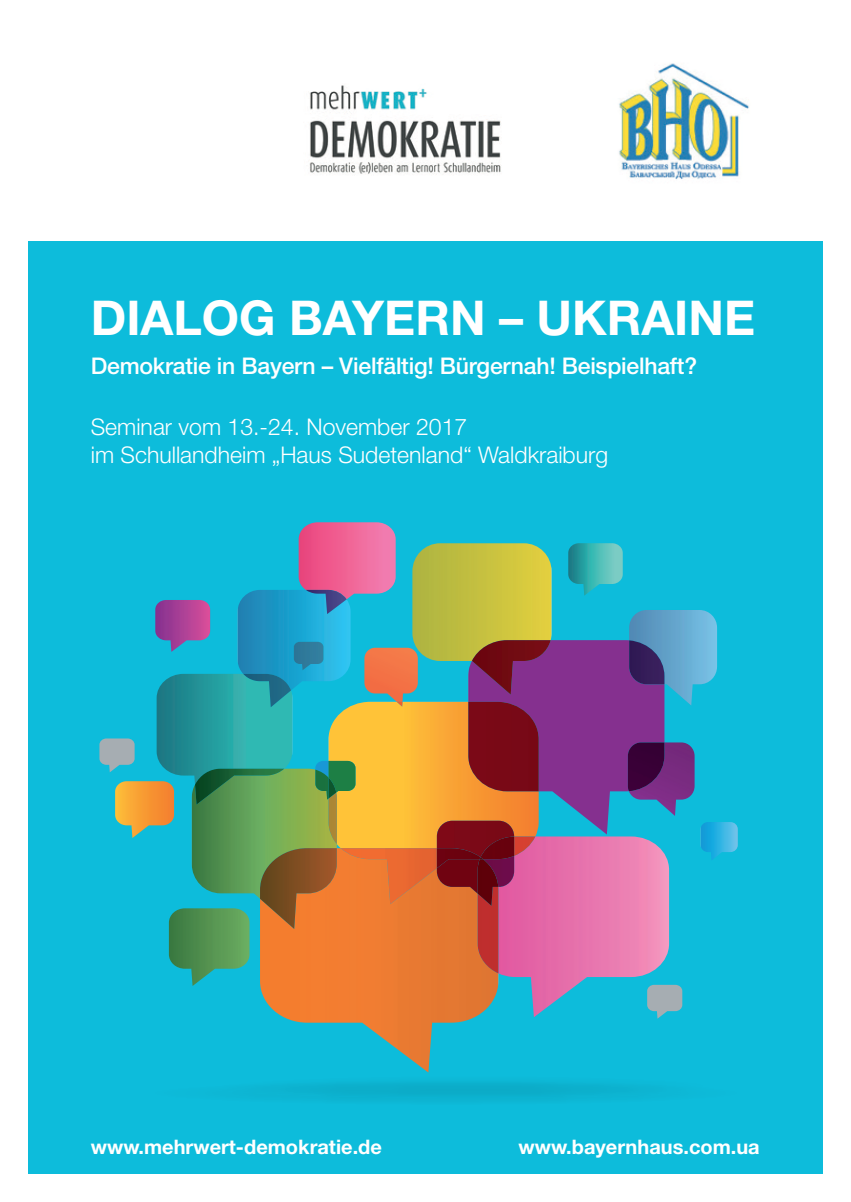
<style>
.page{position:relative;width:851px;height:1202px;background:#fff}
.page>*{position:absolute;margin:0;border:0;box-sizing:border-box;transform-origin:0 0}
.t1{font:700 48px "Helvetica Neue LT Std";color:#fff}
.t2{font:300 23px/27.6px "Helvetica Neue LT Std";color:#fff}
.t3{font:500 23px "Helvetica Neue LT Std";letter-spacing:-.01em;color:#fff}
.t4{font:700 20px "Helvetica Neue LT Std";color:#fff}
</style>
<div class="page">
<div style="left:28px;top:241px;width:794px;height:933px;background:#0dbcdb"></div>
<img style="left:309px;top:85px;width:192px;height:90px">
<img style="left:619px;top:63px;width:130px;height:117px">
<img style="left:192px;top:769px;width:116px;height:36px">
<img style="left:328px;top:702px;width:209px;height:146px">
<img style="left:328px;top:792px;width:9px;height:52px">
<img style="left:260px;top:848px;width:238px;height:224px">
<img style="left:260px;top:848px;width:77px;height:81px">
<img style="left:340px;top:848px;width:97px;height:56px">
<img style="left:498px;top:836px;width:171px;height:181px">
<img style="left:514px;top:836px;width:21px;height:20px">
<img style="left:477px;top:906px;width:21px;height:67px">
<img style="left:468px;top:640px;width:196px;height:194px">
<img style="left:468px;top:702px;width:70px;height:89px">
<img style="left:568px;top:543px;width:54px;height:53px">
<img style="left:169px;top:908px;width:80px;height:78px">
<img style="left:315px;top:761px;width:13px;height:9px">
<img style="left:315px;top:770px;width:13px;height:30px">
<img style="left:328px;top:761px;width:27px;height:31px">
<img style="left:328px;top:777px;width:8px;height:21px">
<img style="left:364px;top:648px;width:54px;height:54px">
<svg style="left:396px;top:702px;width:6px;height:5px"></svg>
<img style="left:628px;top:742px;width:66px;height:74px">
<img style="left:627px;top:742px;width:37px;height:49px">
<img style="left:115px;top:781px;width:59px;height:57px">
<img style="left:700px;top:822px;width:37px;height:38px">
<img style="left:155px;top:600px;width:50px;height:52px">
<svg style="left:647px;top:985px;width:35px;height:34px"></svg>
<img style="left:629px;top:610px;width:88px;height:95px">
<img style="left:629px;top:640px;width:35px;height:44px">
<div style="left:437px;top:821px;width:77px;height:27px;background:#7c0917"></div>
<img style="left:437px;top:868px;width:40px;height:26px">
<img style="left:437px;top:848px;width:43px;height:20px">
<img style="left:498px;top:859px;width:16px;height:28px">
<img style="left:480px;top:836px;width:34px;height:23px">
<img style="left:477px;top:859px;width:21px;height:47px">
<img style="left:412px;top:543px;width:139px;height:118px">
<img style="left:472px;top:640px;width:64px;height:55px">
<img style="left:157px;top:674px;width:135px;height:111px">
<img style="left:195px;top:769px;width:89px;height:36px">
<img style="left:237px;top:590px;width:113px;height:100px">
<img style="left:294px;top:642px;width:29px;height:28px">
<img style="left:243px;top:674px;width:48px;height:33px">
<svg style="left:99px;top:738px;width:36px;height:34px"></svg>
<img style="left:298px;top:522px;width:97px;height:77px">
<img style="left:306px;top:590px;width:40px;height:24px">
<h1 class="t1" style="left:91px;top:288px;width:665px">DIALOG BAYERN – UKRAINE</h1>
<p class="t3" style="left:91px;top:352px;width:608px">Demokratie in Bayern – Vielfältig! Bürgernah! Beispielhaft?</p>
<p class="t2" style="left:91px;top:413px;width:519px">Seminar vom 13.-24. November 2017<br>im Schullandheim „Haus Sudetenland“ Waldkraiburg</p>
<p class="t4" style="left:91px;top:1134px;width:292px">www.mehrwert-demokratie.de</p>
<p class="t4" style="left:518px;top:1134px;width:243px">www.bayernhaus.com.ua</p>
</div>
